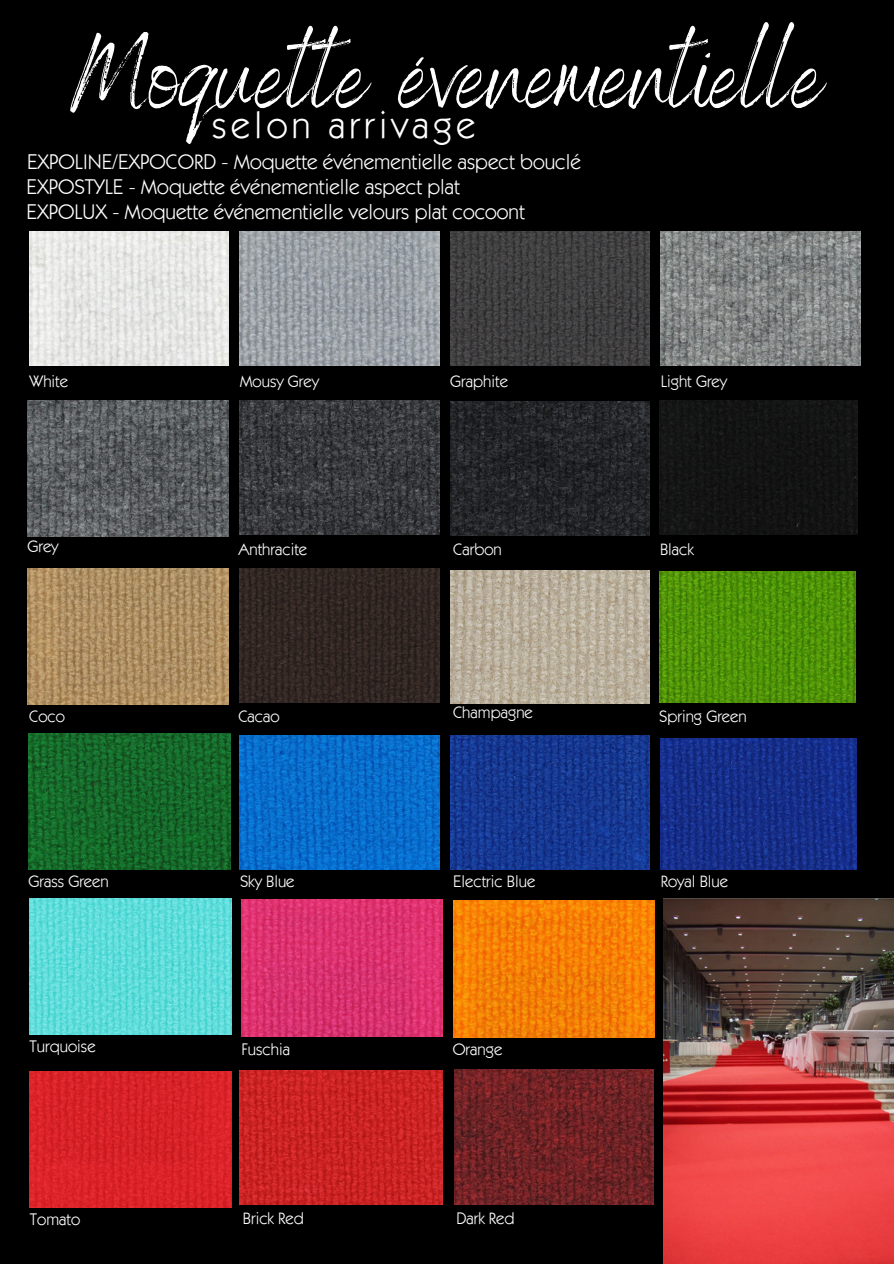
<style>
.page{position:relative;width:894px;height:1264px;background:#fff}
.page>*{position:absolute;margin:0;border:0;box-sizing:border-box;transform-origin:0 0}
.t1{font:106.5px "Benedict";color:#fff}
.t2{font:37.5px "ITC Kabel Std";letter-spacing:.115em;color:#fff}
.t3{font:21px "ITC Kabel Std";color:#fff}
.t4{font:16.5px "ITC Kabel Std";color:#fff}
</style>
<div class="page">
<div style="left:0;top:0;width:893px;height:1263px;background:#000"></div>
<img style="left:30px;top:232px;width:199px;height:133px">
<img style="left:240px;top:232px;width:199px;height:134px">
<img style="left:450px;top:232px;width:199px;height:134px">
<img style="left:660px;top:232px;width:199px;height:133px">
<img style="left:27px;top:400px;width:202px;height:136px">
<img style="left:240px;top:400px;width:199px;height:134px">
<img style="left:450px;top:401px;width:199px;height:134px">
<div style="left:659px;top:400px;width:198px;height:134px;background:#131413"></div>
<img style="left:27px;top:568px;width:202px;height:137px">
<img style="left:240px;top:568px;width:199px;height:134px">
<img style="left:450px;top:570px;width:199px;height:133px">
<img style="left:659px;top:571px;width:195px;height:131px">
<img style="left:28px;top:733px;width:202px;height:136px">
<img style="left:240px;top:736px;width:199px;height:133px">
<img style="left:450px;top:736px;width:199px;height:133px">
<img style="left:660px;top:738px;width:196px;height:132px">
<img style="left:241px;top:899px;width:202px;height:137px">
<img style="left:30px;top:898px;width:201px;height:136px">
<img style="left:453px;top:901px;width:201px;height:136px">
<img style="left:454px;top:1069px;width:199px;height:135px">
<img style="left:240px;top:1070px;width:202px;height:134px">
<img style="left:30px;top:1071px;width:201px;height:136px">
<img style="left:663px;top:898px;width:230px;height:364px">
<p class="t1" style="left:70px;top:6px;width:754px">Moquette évenementielle</p>
<p class="t2" style="left:212px;top:110px;width:264px">selon arrivage</p>
<p class="t3" style="left:27px;top:154px;width:555px">EXPOLINE/EXPOCORD - Moquette événementielle aspect bouclé</p>
<p class="t3" style="left:27px;top:179px;width:435px">EXPOSTYLE - Moquette événementielle aspect plat</p>
<p class="t3" style="left:27px;top:204px;width:499px">EXPOLUX - Moquette événementielle velours plat cocoont</p>
<p class="t4" style="left:30px;top:375px;width:40px">White</p>
<p class="t4" style="left:240px;top:375px;width:81px">Mousy Grey</p>
<p class="t4" style="left:450px;top:375px;width:59px">Graphite</p>
<p class="t4" style="left:660px;top:375px;width:68px">Light Grey</p>
<p class="t4" style="left:27px;top:540px;width:33px">Grey</p>
<p class="t4" style="left:238px;top:542px;width:70px">Anthracite</p>
<p class="t4" style="left:453px;top:542px;width:50px">Carbon</p>
<p class="t4" style="left:659px;top:542px;width:35px">Black</p>
<p class="t4" style="left:29px;top:710px;width:37px">Coco</p>
<p class="t4" style="left:238px;top:710px;width:43px">Cacao</p>
<p class="t4" style="left:453px;top:706px;width:81px">Champagne</p>
<p class="t4" style="left:659px;top:710px;width:89px">Spring Green</p>
<p class="t4" style="left:28px;top:874px;width:82px">Grass Green</p>
<p class="t4" style="left:240px;top:874px;width:56px">Sky Blue</p>
<p class="t4" style="left:453px;top:874px;width:83px">Electric Blue</p>
<p class="t4" style="left:660px;top:874px;width:69px">Royal Blue</p>
<p class="t4" style="left:30px;top:1040px;width:67px">Turquoise</p>
<p class="t4" style="left:241px;top:1043px;width:50px">Fuschia</p>
<p class="t4" style="left:452px;top:1043px;width:51px">Orange</p>
<p class="t4" style="left:30px;top:1212px;width:52px">Tomato</p>
<p class="t4" style="left:243px;top:1211px;width:62px">Brick Red</p>
<p class="t4" style="left:456px;top:1211px;width:60px">Dark Red</p>
</div>
